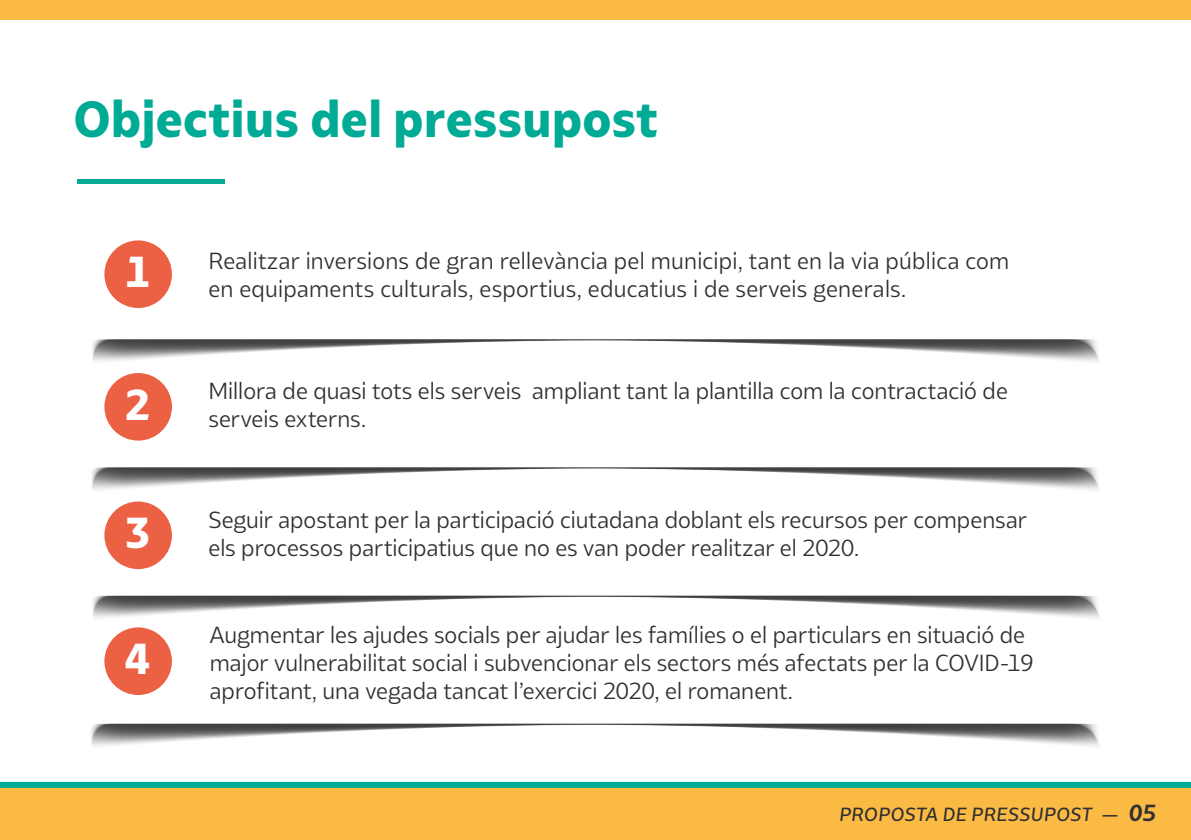
<style>
.page{position:relative;width:1191px;height:840px;background:#fff}
.page>*{position:absolute;margin:0;border:0;box-sizing:border-box;transform-origin:0 0}
.t1{font:800 48px "Bw Glenn Sans";letter-spacing:.01em;color:#00ab96}
.t2{font:800 41px "Bw Glenn Sans";color:#fff}
.t3{font:22px/28px "Bw Glenn Sans";color:#303031}
.t4{font:italic 500 18px "Bw Glenn Sans";letter-spacing:.025em;color:#303031}
.s1{font-weight:700;font-size:22px}
</style>
<div class="page">
<hr style="left:77px;top:180px;width:148px;height:4px;background:#00ab96">
<div style="left:0;top:0;width:1191px;height:20px;background:#fbba43"></div>
<div style="left:0;top:787px;width:1191px;height:52px;background:#fbba43"></div>
<div style="left:0;top:781px;width:1191px;height:6px;background:#00ab96"></div>
<svg style="left:91px;top:692px;width:1008px;height:54px"></svg>
<svg style="left:92px;top:564px;width:1007px;height:54px"></svg>
<svg style="left:92px;top:429px;width:1007px;height:61px"></svg>
<svg style="left:92px;top:339px;width:1007px;height:23px"></svg>
<div style="left:104px;top:240px;width:68px;height:68px;background:#ec6043;border-radius:50%"></div>
<div style="left:104px;top:373px;width:68px;height:67px;background:#ec6043;border-radius:50%"></div>
<div style="left:104px;top:501px;width:68px;height:67px;background:#ec6043;border-radius:50%"></div>
<div style="left:104px;top:627px;width:68px;height:67px;background:#ec6043;border-radius:50%"></div>
<h1 class="t1" style="left:74px;top:89px;width:585px">Objectius del pressupost</h1>
<h2 class="t2" style="left:125px;top:246px;width:26px">1</h2>
<h2 class="t2" style="left:125px;top:379px;width:26px">2</h2>
<h2 class="t2" style="left:125px;top:507px;width:26px">3</h2>
<h2 class="t2" style="left:125px;top:633px;width:26px">4</h2>
<p class="t3" style="left:208px;top:246px;width:802px">Realitzar inversions de gran rellevància pel municipi, tant en la via pública com en equipaments culturals, esportius, educatius i de serveis generals.</p>
<p class="t3" style="left:208px;top:376px;width:801px">Millora de quasi tots els serveis ampliant tant la plantilla com la contractació de serveis externs.</p>
<p class="t3" style="left:208px;top:505px;width:820px">Seguir apostant per la participació ciutadana doblant els recursos per compensar els processos participatius que no es van poder realitzar el 2020.</p>
<p class="t3" style="left:210px;top:620px;width:825px">Augmentar les ajudes socials per ajudar les famílies o el particulars en situació de major vulnerabilitat social i subvencionar els sectors més afectats per la COVID-19 aprofitant, una vegada tancat l’exercici 2020, el romanent.</p>
<p class="t4" style="left:839px;top:802px;width:318px">PROPOSTA DE PRESSUPOST — <span class="s1">05</span></p>
</div>
